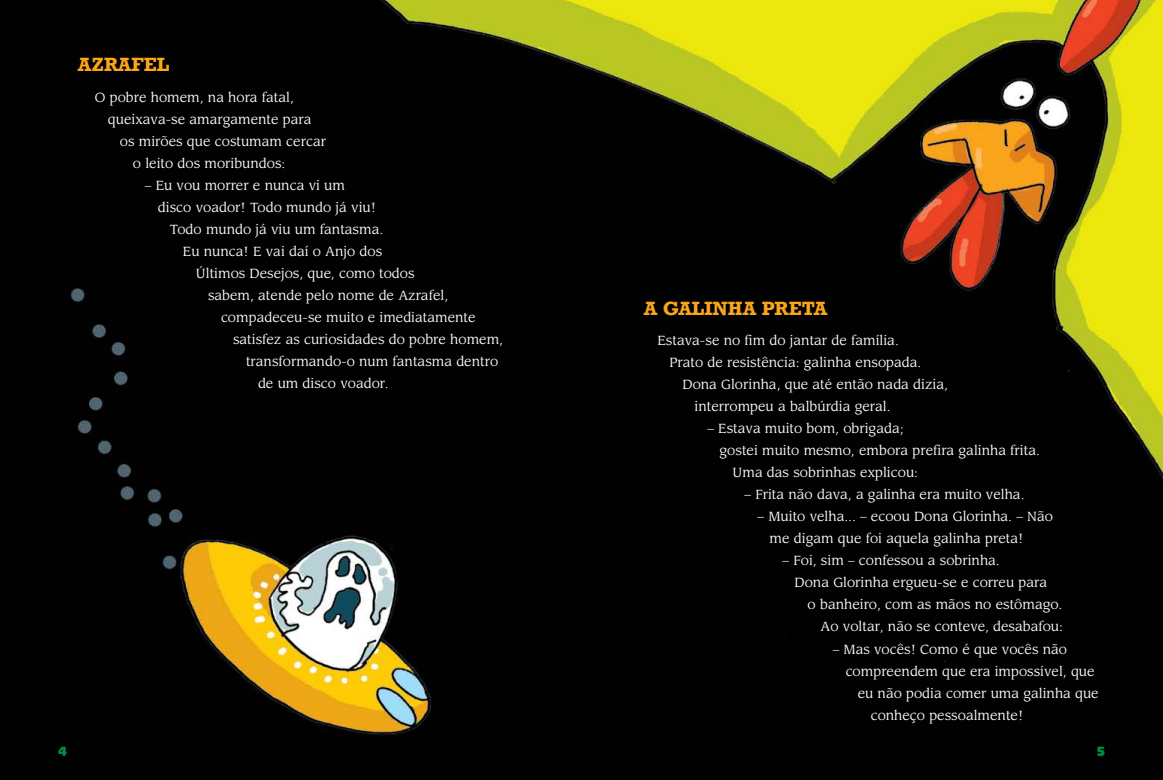
<style>
.page{position:relative;width:1163px;height:780px;background:#fff}
.page>*{position:absolute;margin:0;border:0;box-sizing:border-box;transform-origin:0 0}
.t1{font:700 18px "Rockwell";color:#faa61a}
.t2{font:14px "Coiny";color:#008c44}
.t3{font:13px/22px "Leawood Std";color:#fff}
</style>
<div class="page">
<img style="left:0;top:0;width:1162px;height:780px">
<h1 class="t1" style="left:78px;top:53px;width:93px">AZRAFEL</h1>
<p class="t3" style="left:95px;top:86px;width:200px">O pobre homem, na hora fatal,</p>
<p class="t3" style="left:108px;top:108px;width:205px">queixava‑se amargamente para</p>
<p class="t3" style="left:120px;top:130px;width:207px">os mirões que costumam cercar</p>
<p class="t3" style="left:133px;top:152px;width:154px">o leito dos moribundos:</p>
<p class="t3" style="left:145px;top:174px;width:201px">– Eu vou morrer e nunca vi um</p>
<p class="t3" style="left:158px;top:196px;width:219px">disco voador! Todo mundo já viu!</p>
<p class="t3" style="left:170px;top:218px;width:215px">Todo mundo já viu um fantasma.</p>
<p class="t3" style="left:183px;top:240px;width:201px">Eu nunca! E vai daí o Anjo dos</p>
<p class="t3" style="left:196px;top:262px;width:220px">Últimos Desejos, que, como todos</p>
<p class="t3" style="left:208px;top:284px;width:242px">sabem, atende pelo nome de Azrafel,</p>
<p class="t3" style="left:221px;top:306px;width:256px">compadeceu‑se muito e imediatamente</p>
<p class="t3" style="left:233px;top:328px;width:271px">satisfez as curiosidades do pobre homem,</p>
<p class="t3" style="left:246px;top:350px;width:254px">transformando‑o num fantasma dentro</p>
<p class="t3" style="left:258px;top:372px;width:132px">de um disco voador.</p>
<h1 class="t1" style="left:643px;top:296px;width:185px">A GALINHA PRETA</h1>
<p class="t3" style="left:657px;top:330px;width:243px">Estava‑se no fim do jantar de família.</p>
<p class="t3" style="left:669px;top:352px;width:253px">Prato de resistência: galinha ensopada.</p>
<p class="t3" style="left:682px;top:374px;width:267px">Dona Glorinha, que até então nada dizia,</p>
<p class="t3" style="left:694px;top:396px;width:197px">interrompeu a balbúrdia geral.</p>
<p class="t3" style="left:707px;top:418px;width:197px">– Estava muito bom, obrigada;</p>
<p class="t3" style="left:719px;top:440px;width:322px">gostei muito mesmo, embora prefira galinha frita.</p>
<p class="t3" style="left:732px;top:462px;width:187px">Uma das sobrinhas explicou:</p>
<p class="t3" style="left:744px;top:484px;width:281px">– Frita não dava, a galinha era muito velha.</p>
<p class="t3" style="left:769px;top:506px;width:285px;text-indent:-12px">– Muito velha... – ecoou Dona Glorinha. – Não me digam que foi aquela galinha preta!</p>
<p class="t3" style="left:782px;top:550px;width:219px">– Foi, sim – confessou a sobrinha.</p>
<p class="t3" style="left:794px;top:572px;width:254px">Dona Glorinha ergueu‑se e correu para</p>
<p class="t3" style="left:807px;top:594px;width:256px">o banheiro, com as mãos no estômago.</p>
<p class="t3" style="left:820px;top:616px;width:244px">Ao voltar, não se conteve, desabafou:</p>
<p class="t3" style="left:832px;top:638px;width:236px">– Mas vocês! Como é que vocês não</p>
<p class="t3" style="left:845px;top:660px;width:250px">compreendem que era impossível, que</p>
<p class="t3" style="left:857px;top:682px;width:242px">eu não podia comer uma galinha que</p>
<p class="t3" style="left:870px;top:704px;width:154px">conheço pessoalmente!</p>
<p class="t2" style="left:58px;top:743px;width:11px">4</p>
<p class="t2" style="left:1096px;top:743px;width:10px">5</p>
</div>
